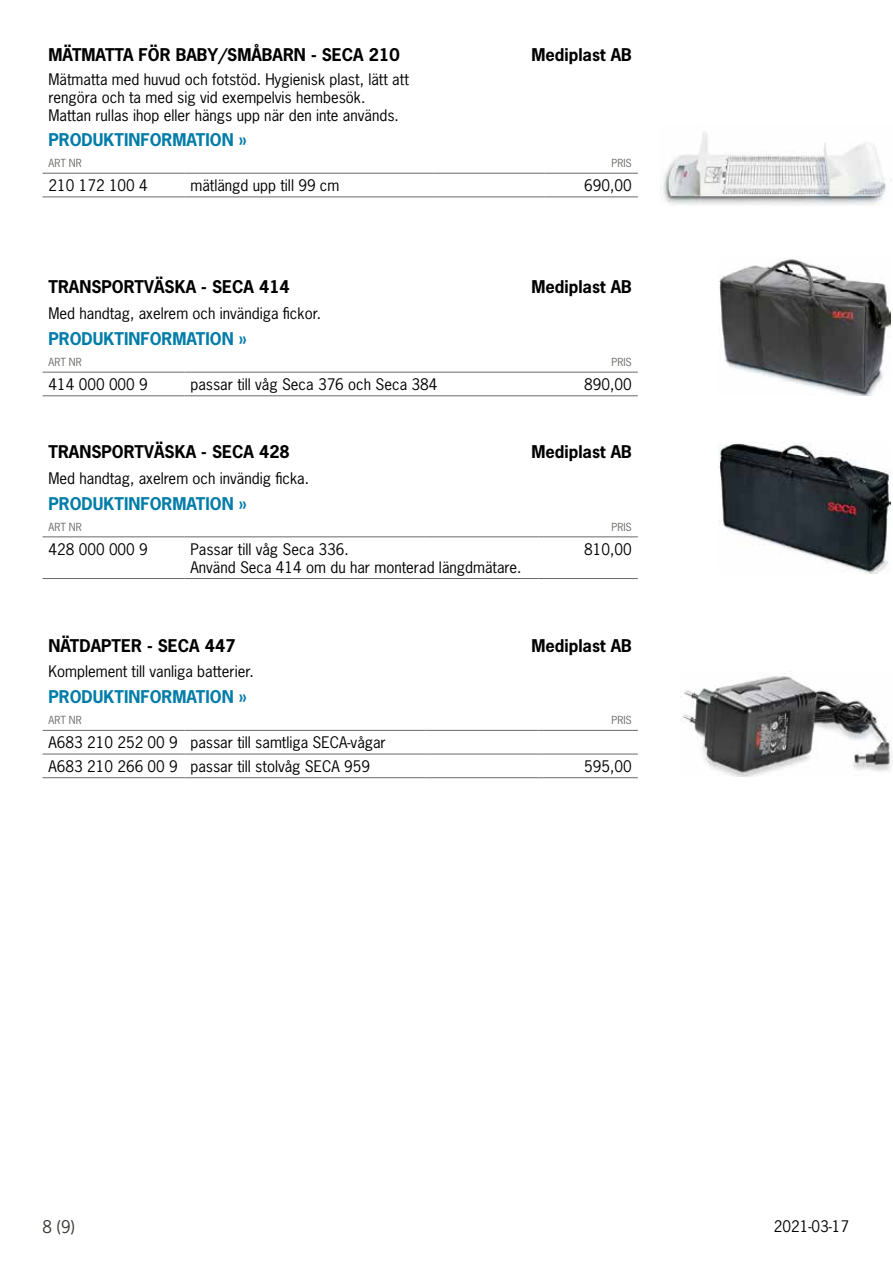
<style>
.page{position:relative;width:893px;height:1263px;background:#fff}
.page>*{position:absolute;margin:0;border:0;box-sizing:border-box;transform-origin:0 0}
.Egennamn{font:700 16.5px "News Gothic Std";color:#000}
.Hyperlänk{font:700 16.5px "News Gothic Std";color:#007ca9}
.Leverantör{font:700 16.5px "News Gothic Std";color:#000}
.Rubrik_3{font:700 16.5px "News Gothic Std";color:#007ca9}
.t1{font:16.5px "News Gothic Std";color:#3c3835}
.Brödtext{font:15px/18px "News Gothic Std";color:#000}
.Art_nr{font:10.5px "News Gothic Std";color:#6c6a68}
</style>
<div class="page">
<hr style="left:43px;top:173px;width:141px;height:1px;background:#6c6a68">
<hr style="left:184px;top:173px;width:250px;height:1px;background:#6c6a68">
<hr style="left:434px;top:173px;width:110px;height:1px;background:#6c6a68">
<hr style="left:544px;top:173px;width:94px;height:1px;background:#6c6a68">
<hr style="left:43px;top:197px;width:141px;height:1px;background:#6c6a68">
<hr style="left:184px;top:197px;width:250px;height:1px;background:#6c6a68">
<hr style="left:434px;top:197px;width:110px;height:1px;background:#6c6a68">
<hr style="left:544px;top:197px;width:94px;height:1px;background:#6c6a68">
<hr style="left:43px;top:372px;width:141px;height:1px;background:#6c6a68">
<hr style="left:184px;top:372px;width:256px;height:1px;background:#6c6a68">
<hr style="left:440px;top:372px;width:100px;height:1px;background:#6c6a68">
<hr style="left:540px;top:372px;width:98px;height:1px;background:#6c6a68">
<hr style="left:43px;top:396px;width:141px;height:1px;background:#6c6a68">
<hr style="left:184px;top:396px;width:256px;height:1px;background:#6c6a68">
<hr style="left:440px;top:396px;width:100px;height:1px;background:#6c6a68">
<hr style="left:540px;top:396px;width:98px;height:1px;background:#6c6a68">
<hr style="left:43px;top:537px;width:141px;height:1px;background:#6c6a68">
<hr style="left:184px;top:537px;width:241px;height:1px;background:#6c6a68">
<hr style="left:425px;top:537px;width:114px;height:1px;background:#6c6a68">
<hr style="left:539px;top:537px;width:99px;height:1px;background:#6c6a68">
<hr style="left:43px;top:578px;width:141px;height:1px;background:#6c6a68">
<hr style="left:184px;top:578px;width:241px;height:1px;background:#6c6a68">
<hr style="left:425px;top:578px;width:114px;height:1px;background:#6c6a68">
<hr style="left:539px;top:578px;width:99px;height:1px;background:#6c6a68">
<hr style="left:43px;top:730px;width:141px;height:1px;background:#6c6a68">
<hr style="left:184px;top:730px;width:241px;height:1px;background:#6c6a68">
<hr style="left:425px;top:730px;width:114px;height:1px;background:#6c6a68">
<hr style="left:539px;top:730px;width:99px;height:1px;background:#6c6a68">
<hr style="left:43px;top:754px;width:141px;height:1px;background:#6c6a68">
<hr style="left:184px;top:754px;width:241px;height:1px;background:#6c6a68">
<hr style="left:425px;top:754px;width:114px;height:1px;background:#6c6a68">
<hr style="left:539px;top:754px;width:99px;height:1px;background:#6c6a68">
<hr style="left:43px;top:777px;width:141px;height:1px;background:#6c6a68">
<hr style="left:184px;top:777px;width:241px;height:1px;background:#6c6a68">
<hr style="left:425px;top:777px;width:114px;height:1px;background:#6c6a68">
<hr style="left:539px;top:777px;width:99px;height:1px;background:#6c6a68">
<img style="left:718px;top:259px;width:173px;height:136px">
<img style="left:718px;top:442px;width:173px;height:132px">
<img style="left:680px;top:673px;width:213px;height:103px">
<img style="left:660px;top:132px;width:232px;height:74px">
<p class="Egennamn" style="left:49px;top:44px;width:353px">MÄTMATTA FÖR BABY/SMÅBARN - SECA 210</p>
<p class="Leverantör" style="left:531px;top:44px;width:102px">Mediplast AB</p>
<p class="Brödtext" style="left:49px;top:70px;width:362px">Mätmatta med huvud och fotstöd. Hygienisk plast, lätt att rengöra och ta med sig vid exempelvis hembesök.</p>
<p class="Brödtext" style="left:49px;top:106px;width:352px">Mattan rullas ihop eller hängs upp när den inte används.</p>
<p class="Hyperlänk" style="left:49px;top:129px;width:200px">PRODUKTINFORMATION »</p>
<p class="Art_nr" style="left:49px;top:156px;width:35px">ART NR</p>
<p class="Art_nr" style="left:612px;top:156px;width:22px">PRIS</p>
<p class="Brödtext" style="left:49px;top:176px;width:101px">210 172 100 4</p>
<p class="Brödtext" style="left:190px;top:176px;width:150px">mätlängd upp till 99 cm</p>
<p class="Brödtext" style="left:584px;top:176px;width:49px">690,00</p>
<p class="Egennamn" style="left:49px;top:276px;width:243px">TRANSPORTVÄSKA - SECA 414</p>
<p class="Leverantör" style="left:531px;top:276px;width:102px">Mediplast AB</p>
<p class="Brödtext" style="left:49px;top:304px;width:274px">Med handtag, axelrem och invändiga fickor.</p>
<p class="Hyperlänk" style="left:49px;top:328px;width:200px">PRODUKTINFORMATION »</p>
<p class="Art_nr" style="left:49px;top:355px;width:35px">ART NR</p>
<p class="Art_nr" style="left:612px;top:355px;width:22px">PRIS</p>
<p class="Brödtext" style="left:49px;top:375px;width:101px">414 000 000 9</p>
<p class="Brödtext" style="left:190px;top:375px;width:248px">passar till våg Seca 376 och Seca 384</p>
<p class="Brödtext" style="left:584px;top:375px;width:49px">890,00</p>
<p class="Egennamn" style="left:49px;top:441px;width:243px">TRANSPORTVÄSKA - SECA 428</p>
<p class="Leverantör" style="left:531px;top:441px;width:102px">Mediplast AB</p>
<p class="Brödtext" style="left:49px;top:469px;width:262px">Med handtag, axelrem och invändig ficka.</p>
<p class="Hyperlänk" style="left:49px;top:492px;width:200px">PRODUKTINFORMATION »</p>
<p class="Art_nr" style="left:49px;top:520px;width:35px">ART NR</p>
<p class="Art_nr" style="left:612px;top:520px;width:22px">PRIS</p>
<p class="Brödtext" style="left:49px;top:540px;width:101px">428 000 000 9</p>
<p class="Brödtext" style="left:190px;top:540px;width:160px">Passar till våg Seca 336.</p>
<p class="Brödtext" style="left:190px;top:558px;width:332px">Använd Seca 414 om du har monterad längdmätare.</p>
<p class="Brödtext" style="left:584px;top:540px;width:49px">810,00</p>
<p class="Egennamn" style="left:49px;top:634px;width:189px">NÄTDAPTER - SECA 447</p>
<p class="Leverantör" style="left:531px;top:634px;width:102px">Mediplast AB</p>
<p class="Brödtext" style="left:49px;top:662px;width:207px">Komplement till vanliga batterier.</p>
<p class="Rubrik_3" style="left:49px;top:686px;width:200px">PRODUKTINFORMATION »</p>
<p class="Art_nr" style="left:49px;top:714px;width:35px">ART NR</p>
<p class="Art_nr" style="left:612px;top:714px;width:22px">PRIS</p>
<p class="Brödtext" style="left:49px;top:733px;width:131px">A683 210 252 00 9</p>
<p class="Brödtext" style="left:190px;top:733px;width:197px">passar till samtliga SECA-vågar</p>
<p class="Brödtext" style="left:49px;top:757px;width:131px">A683 210 266 00 9</p>
<p class="Brödtext" style="left:190px;top:757px;width:181px">passar till stolvåg SECA 959</p>
<p class="Brödtext" style="left:584px;top:757px;width:49px">595,00</p>
<p class="t1" style="left:43px;top:1216px;width:34px">8 (9)</p>
<p class="Brödtext" style="left:774px;top:1217px;width:77px">2021-03-17</p>
</div>
